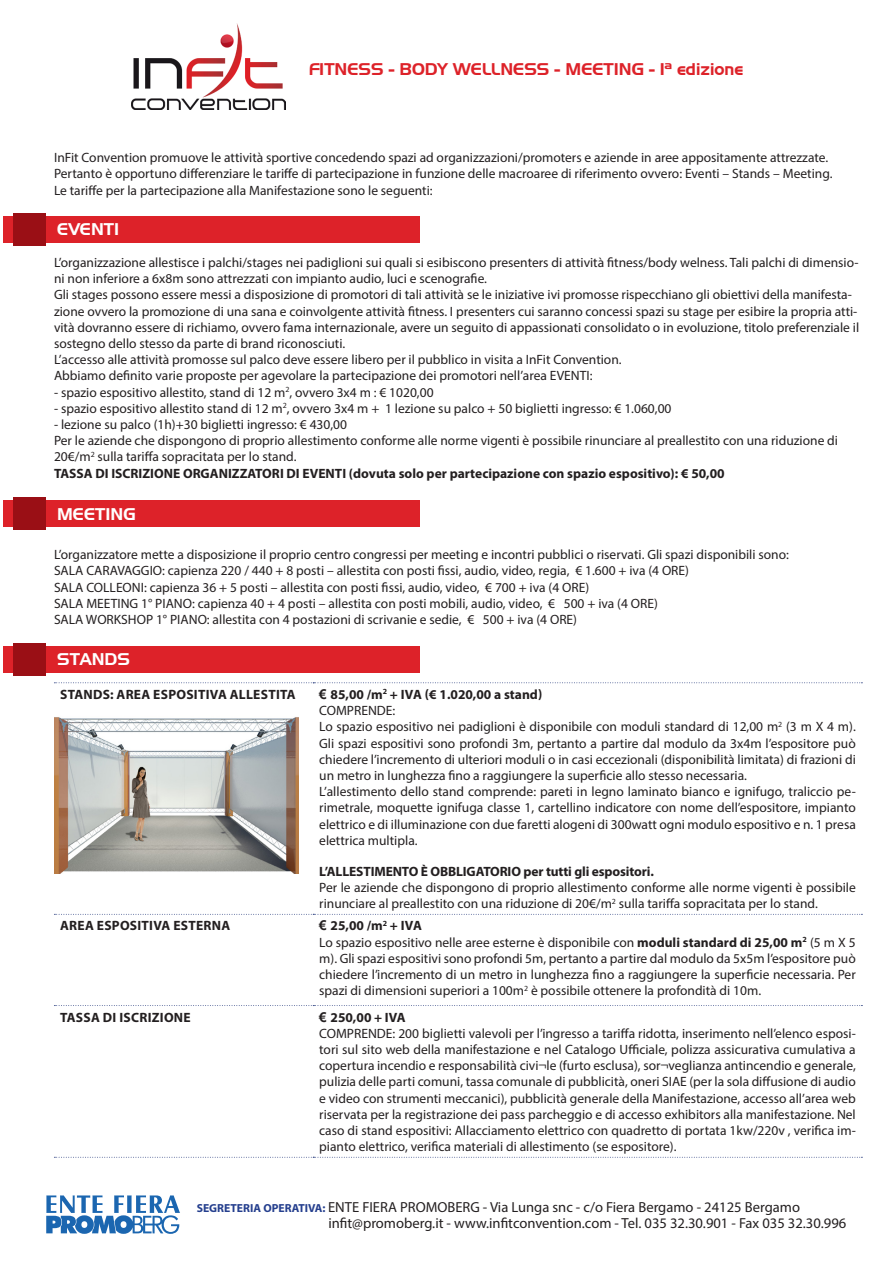
<style>
.page{position:relative;width:893px;height:1263px;background:#fff}
.page>*{position:absolute;margin:0;border:0;box-sizing:border-box;transform-origin:0 0}
.t1{font:16.5px "Aero Regular SWFTE";color:#dd2229}
.t2{font:16.5px "Aero Regular SWFTE";color:#fff}
.t3{font:14.55px "Myriad Pro";color:#231f20}
.t4{font:13.5px/16.2px "Myriad Pro";color:#231f20;text-align:justify}
.t5{font:700 13.5px "Myriad Pro";color:#231f20}
.t6{font:700 13.5px "Myriad Pro";letter-spacing:.02em;color:#231f20}
.s1{font-family:"Arial"}
.s2{font-weight:700}
.s3{font-weight:700;font-size:11.7px;color:#253f8e}
</style>
<div class="page">
<svg style="left:54px;top:682px;width:808px;height:1px"></svg>
<svg style="left:54px;top:914px;width:808px;height:1px"></svg>
<svg style="left:54px;top:1005px;width:808px;height:1px"></svg>
<svg style="left:54px;top:1157px;width:808px;height:1px"></svg>
<img style="left:54px;top:717px;width:245px;height:157px">
<img style="left:131px;top:23px;width:155px;height:87px">
<svg style="left:46px;top:1195px;width:134px;height:38px"></svg>
<div style="left:3px;top:646px;width:417px;height:26px;background:#dd2229"></div>
<div style="left:13px;top:643px;width:33px;height:33px;background:#9a0f15"></div>
<div style="left:3px;top:216px;width:417px;height:26px;background:#dd2229"></div>
<div style="left:13px;top:213px;width:33px;height:33px;background:#9a0f15"></div>
<div style="left:3px;top:501px;width:417px;height:26px;background:#dd2229"></div>
<div style="left:13px;top:497px;width:33px;height:33px;background:#9a0f15"></div>
<p class="t1" style="left:308px;top:59px;width:437px">FITNESS - BODY WELLNESS - MEETING - 1ª edizione</p>
<p class="t4" style="left:54px;top:149px;width:776px">InFit Convention promuove le attività sportive concedendo spazi ad organizzazioni/promoters e aziende in aree appositamente attrezzate.</p>
<p class="t4" style="left:54px;top:165px;width:780px">Pertanto è opportuno differenziare le tariffe di partecipazione in funzione delle macroaree di riferimento ovvero: Eventi – Stands – Meeting.</p>
<p class="t4" style="left:54px;top:182px;width:380px">Le tariffe per la partecipazione alla Manifestazione sono le seguenti:</p>
<p class="t2" style="left:57px;top:219px;width:64px">EVENTI</p>
<p class="t4" style="left:54px;top:254px;width:806px">L’organizzazione allestisce i palchi/stages nei padiglioni sui quali si esibiscono presenters di attività fitness/body welness. Tali palchi di dimensio&shy;ni non inferiore a 6x8m sono attrezzati con impianto audio, luci e scenografie.</p>
<p class="t4" style="left:54px;top:287px;width:807px;text-align:left">Gli stages possono essere messi a disposizione di promotori di tali attività se le iniziative ivi promosse rispecchiano gli obiettivi della manifesta&shy;zione ovvero la promozione di una sana e coinvolgente attività fitness. I presenters cui saranno concessi spazi su stage per esibire la propria atti&shy;vità dovranno essere di richiamo, ovvero fama internazionale, avere un seguito di appassionati consolidato o in evoluzione, titolo preferenziale il sostegno dello stesso da parte di brand riconosciuti.</p>
<p class="t4" style="left:54px;top:351px;width:569px">L’accesso alle attività promosse sul palco deve essere libero per il pubblico in visita a InFit Convention.</p>
<p class="t4" style="left:54px;top:368px;width:540px">Abbiamo definito varie proposte per agevolare la partecipazione dei promotori nell’area EVENTI:</p>
<p class="t4" style="left:54px;top:384px;width:381px">- spazio espositivo allestito, stand di 12 m<sup>2</sup>, ovvero 3x4 m : € 1020,00</p>
<p class="t4" style="left:54px;top:400px;width:619px">- spazio espositivo allestito stand di 12 m<sup>2</sup>, ovvero 3x4 m + 1 lezione su palco + 50 biglietti ingresso: € 1.060,00</p>
<p class="t4" style="left:54px;top:416px;width:295px">- lezione su palco (1h)+30 biglietti ingresso: € 430,00</p>
<p class="t4" style="left:54px;top:432px;width:786px">Per le aziende che dispongono di proprio allestimento conforme alle norme vigenti è possibile rinunciare al preallestito con una riduzione di<br>20€/m<sup>2</sup> sulla tariffa sopracitata per lo stand.</p>
<p class="t5" style="left:54px;top:464px;width:672px">TASSA DI ISCRIZIONE ORGANIZZATORI DI EVENTI (dovuta solo per partecipazione con spazio espositivo): € 50,00</p>
<p class="t2" style="left:57px;top:504px;width:80px">MEETING</p>
<p class="t4" style="left:54px;top:546px;width:736px">L’organizzatore mette a disposizione il proprio centro congressi per meeting e incontri pubblici o riservati. Gli spazi disponibili sono:</p>
<p class="t4" style="left:54px;top:562px;width:636px">SALA CARAVAGGIO: capienza 220 / 440 + 8 posti – allestita con posti fissi, audio, video, regia, € 1.600 + iva (4 ORE)</p>
<p class="t4" style="left:54px;top:579px;width:537px">SALA COLLEONI: capienza 36 + 5 posti – allestita con posti fissi, audio, video, € 700 + iva (4 ORE)</p>
<p class="t4" style="left:54px;top:595px;width:605px">SALA MEETING 1° PIANO: capienza 40 + 4 posti – allestita con posti mobili, audio, video, € 500 + iva (4 ORE)</p>
<p class="t4" style="left:54px;top:611px;width:525px">SALA WORKSHOP 1° PIANO: allestita con 4 postazioni di scrivanie e sedie, € 500 + iva (4 ORE)</p>
<p class="t2" style="left:57px;top:649px;width:74px">STANDS</p>
<p class="t6" style="left:60px;top:685px;width:237px">STANDS: AREA ESPOSITIVA ALLESTITA</p>
<p class="t5" style="left:319px;top:685px;width:225px"><span class="s1">€</span> 85,00 /m<sup>2</sup> + IVA (€ 1.020,00 a stand)</p>
<p class="t4" style="left:319px;top:702px;width:78px">COMPRENDE:</p>
<p class="t4" style="left:319px;top:718px;width:538px">Lo spazio espositivo nei padiglioni è disponibile con moduli standard di 12,00 m<sup>2</sup> (3 m X 4 m).<br>Gli spazi espositivi sono profondi 3m, pertanto a partire dal modulo da 3x4m l’espositore può chiedere l’incremento di ulteriori moduli o in casi eccezionali (disponibilità limitata) di frazioni di un metro in lunghezza fino a raggiungere la superficie allo stesso necessaria.</p>
<p class="t4" style="left:319px;top:783px;width:538px">L’allestimento dello stand comprende: pareti in legno laminato bianco e ignifugo, traliccio pe&shy;rimetrale, moquette ignifuga classe 1, cartellino indicatore con nome dell’espositore, impianto elettrico e di illuminazione con due faretti alogeni di 300watt ogni modulo espositivo e n. 1 presa elettrica multipla.</p>
<p class="t5" style="left:319px;top:862px;width:336px">L’ALLESTIMENTO È OBBLIGATORIO per tutti gli espositori.</p>
<p class="t4" style="left:319px;top:879px;width:538px">Per le aziende che dispongono di proprio allestimento conforme alle norme vigenti è possibile rinunciare al preallestito con una riduzione di 20€/m<sup>2</sup> sulla tariffa sopracitata per lo stand.</p>
<p class="t6" style="left:60px;top:917px;width:172px">AREA ESPOSITIVA ESTERNA</p>
<p class="t5" style="left:319px;top:917px;width:104px"><span class="s1">€</span> 25,00 /m<sup>2</sup> + IVA</p>
<p class="t4" style="left:319px;top:934px;width:538px">Lo spazio espositivo nelle aree esterne è disponibile con <span class="s2">moduli standard di 25,00 m</span><sup>2</sup> (5 m X 5 m). Gli spazi espositivi sono profondi 5m, pertanto a partire dal modulo da 5x5m l’espositore può chiedere l’incremento di un metro in lunghezza fino a raggiungere la superficie necessaria. Per spazi di dimensioni superiori a 100m<sup>2</sup> è possibile ottenere la profondità di 10m.</p>
<p class="t6" style="left:60px;top:1008px;width:132px">TASSA DI ISCRIZIONE</p>
<p class="t5" style="left:319px;top:1008px;width:88px"><span class="s1">€</span> 250,00 + IVA</p>
<p class="t4" style="left:319px;top:1025px;width:538px">COMPRENDE: 200 biglietti valevoli per l’ingresso a tariffa ridotta, inserimento nell’elenco esposi&shy;tori sul sito web della manifestazione e nel Catalogo Ufficiale, polizza assicurativa cumulativa a copertura incendio e responsabilità civi¬le (furto esclusa), sor¬veglianza antincendio e generale, pulizia delle parti comuni, tassa comunale di pubblicità, oneri SIAE (per la sola diffusione di audio e video con strumenti meccanici), pubblicità generale della Manifestazione, accesso all’area web riservata per la registrazione dei pass parcheggio e di accesso exhibitors alla manifestazione. Nel caso di stand espositivi: Allacciamento elettrico con quadretto di portata 1kw/220v , verifica im&shy;pianto elettrico, verifica materiali di allestimento (se espositore).</p>
<p class="t3" style="left:197px;top:1198px;width:605px"><span class="s3">SEGRETERIA OPERATIVA:</span> ENTE FIERA PROMOBERG - Via Lunga snc - c/o Fiera Bergamo - 24125 Bergamo</p>
<p class="t3" style="left:328px;top:1214px;width:519px">infit@promoberg.it - www.infitconvention.com - Tel. 035 32.30.901 - Fax 035 32.30.996</p>
</div>
